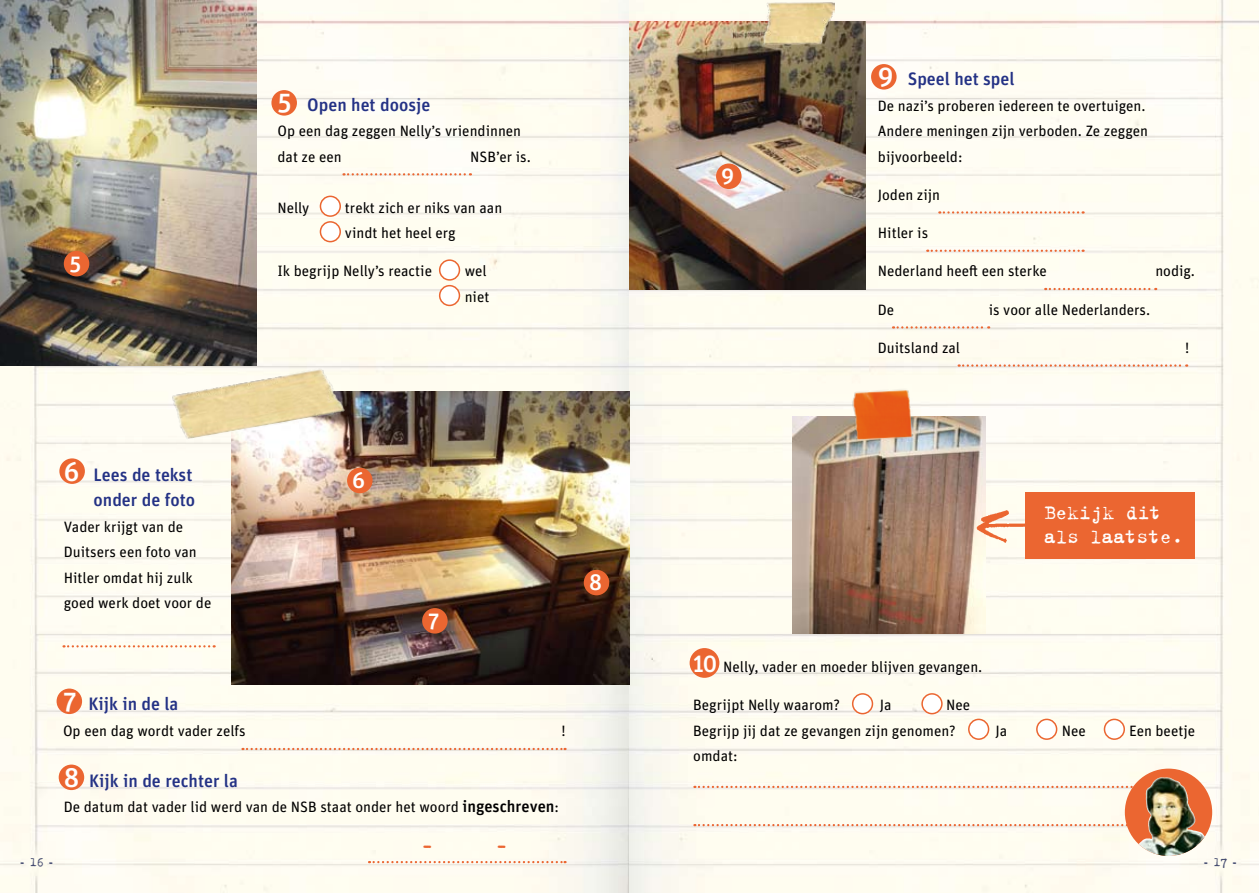
<style>
.page{position:relative;width:1259px;height:893px;background:#fff}
.page>*{position:absolute;margin:0;border:0;box-sizing:border-box;transform-origin:0 0}
.t1{font:500 22.5px "Unit Pro";color:#fff}
.t2{font:21.9px/24px "Trixie";letter-spacing:-.015em;color:#fff}
.t3{font:500 18px/25.5px "Unit Pro";color:#243285;text-align:right}
.t4{font:15px/25.5px "Unit Pro";color:#000}
.t5{font:15px "Trixie";color:#eb6631}
.t6{font:300 13.5px "Trixie";color:#454c71;scale:.5 1}
.s1{font-size:27px;color:#fff}
.s2{font-weight:500;font-size:16.5px}
.s3{font-weight:300}
.s4{font-weight:500;font-size:25.5px;color:#fff}
.s5{font-family:"Trixie Extra";font-weight:400}
.s6{font-weight:400}
</style>
<div class="page">
<img style="left:0;top:0;width:1259px;height:893px">
<div style="left:871px;top:64px;width:25px;height:26px;background:#eb6631;border-radius:50%"></div>
<div style="left:689px;top:648px;width:30px;height:30px;background:#eb6631;border-radius:50%"></div>
<img style="left:232px;top:391px;width:397px;height:294px">
<img style="left:629px;top:21px;width:236px;height:268px">
<div style="left:347px;top:468px;width:25px;height:25px;background:#eb6631;border-radius:50%"></div>
<div style="left:716px;top:163px;width:25px;height:26px;background:#eb6631;border-radius:50%"></div>
<div style="left:584px;top:570px;width:25px;height:25px;background:#eb6631;border-radius:50%"></div>
<div style="left:422px;top:608px;width:26px;height:26px;background:#eb6631;border-radius:50%"></div>
<div style="left:59px;top:458px;width:26px;height:26px;background:#eb6631;border-radius:50%"></div>
<div style="left:57px;top:689px;width:25px;height:25px;background:#eb6631;border-radius:50%"></div>
<div style="left:59px;top:765px;width:25px;height:25px;background:#eb6631;border-radius:50%"></div>
<svg style="left:64px;top:645px;width:151px;height:2px"></svg>
<svg style="left:939px;top:211px;width:144px;height:3px"></svg>
<svg style="left:694px;top:786px;width:439px;height:2px"></svg>
<svg style="left:694px;top:824px;width:432px;height:2px"></svg>
<svg style="left:927px;top:250px;width:156px;height:2px"></svg>
<svg style="left:893px;top:326px;width:96px;height:3px"></svg>
<svg style="left:1045px;top:288px;width:111px;height:2px"></svg>
<svg style="left:958px;top:364px;width:229px;height:3px"></svg>
<svg style="left:242px;top:748px;width:323px;height:2px"></svg>
<svg style="left:369px;top:861px;width:196px;height:2px"></svg>
<img style="left:168px;top:365px;width:177px;height:77px">
<img style="left:762px;top:1px;width:72px;height:43px">
<div style="left:852px;top:694px;width:20px;height:20px;background:#fff;border-radius:50%"></div>
<div style="left:852px;top:693px;width:21px;height:21px;border:2px solid #eb6631;border-radius:50%"></div>
<div style="left:922px;top:694px;width:20px;height:20px;background:#fff;border-radius:50%"></div>
<div style="left:921px;top:693px;width:21px;height:21px;border:2px solid #eb6631;border-radius:50%"></div>
<div style="left:1104px;top:719px;width:20px;height:20px;background:#fff;border-radius:50%"></div>
<div style="left:1103px;top:719px;width:22px;height:21px;border:2px solid #eb6631;border-radius:50%"></div>
<div style="left:1037px;top:719px;width:19px;height:20px;background:#fff;border-radius:50%"></div>
<div style="left:1036px;top:719px;width:21px;height:21px;border:2px solid #eb6631;border-radius:50%"></div>
<div style="left:968px;top:719px;width:20px;height:20px;background:#fff;border-radius:50%"></div>
<div style="left:968px;top:719px;width:21px;height:21px;border:2px solid #eb6631;border-radius:50%"></div>
<img style="left:792px;top:417px;width:194px;height:217px">
<img style="left:971px;top:504px;width:54px;height:41px">
<img style="left:851px;top:388px;width:63px;height:53px">
<div style="left:1124px;top:769px;width:88px;height:87px;background:#eb6631;border-radius:50%"></div>
<img style="left:1138px;top:777px;width:67px;height:79px">
<img style="left:0;top:0;width:257px;height:366px">
<div style="left:64px;top:251px;width:25px;height:25px;background:#eb6631;border-radius:50%"></div>
<div style="left:271px;top:90px;width:26px;height:26px;background:#eb6631;border-radius:50%"></div>
<div style="left:320px;top:196px;width:20px;height:20px;background:#fff;border-radius:50%"></div>
<div style="left:320px;top:196px;width:21px;height:21px;border:2px solid #eb6631;border-radius:50%"></div>
<div style="left:440px;top:260px;width:19px;height:20px;background:#fff;border-radius:50%"></div>
<div style="left:439px;top:259px;width:21px;height:22px;border:2px solid #eb6631;border-radius:50%"></div>
<div style="left:320px;top:222px;width:20px;height:20px;background:#fff;border-radius:50%"></div>
<div style="left:320px;top:221px;width:21px;height:21px;border:2px solid #eb6631;border-radius:50%"></div>
<div style="left:440px;top:286px;width:19px;height:19px;background:#fff;border-radius:50%"></div>
<div style="left:439px;top:285px;width:21px;height:21px;border:2px solid #eb6631;border-radius:50%"></div>
<svg style="left:343px;top:173px;width:128px;height:2px"></svg>
<div style="left:1025px;top:492px;width:170px;height:67px;background:#eb6631"></div>
<h1 class="t1" style="left:70px;top:247px;width:13px">5</h1>
<p class="t3" style="left:277px;top:91px;width:154px"><span class="s1">5</span> Open het doosje</p>
<p class="t4" style="left:277px;top:117px;width:245px">Op een dag zeggen Nelly’s vriendinnen dat ze een</p>
<p class="t4" style="left:470px;top:143px;width:62px">NSB’er is.</p>
<p class="t4" style="left:277px;top:194px;width:33px">Nelly</p>
<p class="t4" style="left:345px;top:194px;width:159px">trekt zich er niks van aan vindt het heel erg</p>
<p class="t4" style="left:277px;top:258px;width:156px">Ik begrijp Nelly’s reactie</p>
<p class="t4" style="left:465px;top:258px;width:26px">wel niet</p>
<p class="t3" style="left:64px;top:461px;width:133px"><span class="s1">6</span> Lees de tekst onder de foto</p>
<p class="t4" style="left:64px;top:513px;width:149px">Vader krijgt van de<br>Duitsers een foto van<br>Hitler omdat hij zulk goed werk doet voor de</p>
<h1 class="t1" style="left:352px;top:464px;width:15px">6</h1>
<h1 class="t1" style="left:428px;top:604px;width:13px">7</h1>
<p class="t3" style="left:63px;top:690px;width:117px"><span class="s1">7</span> Kijk in de la</p>
<p class="t4" style="left:63px;top:717px;width:184px">Op een dag wordt vader zelfs</p>
<p class="t4" style="left:561px;top:717px;width:6px">!</p>
<p class="t3" style="left:64px;top:767px;width:176px"><span class="s1">8</span> Kijk in de rechter la</p>
<p class="t4" style="left:64px;top:793px;width:497px">De datum dat vader lid werd van de NSB staat onder het woord <span class="s2">ingeschreven</span>:</p>
<p class="t5" style="left:423px;top:836px;width:10px">-</p>
<p class="t5" style="left:497px;top:836px;width:10px">-</p>
<h1 class="t1" style="left:589px;top:566px;width:14px">8</h1>
<h1 class="t1" style="left:721px;top:159px;width:15px">9</h1>
<p class="t3" style="left:878px;top:65px;width:138px"><span class="s1">9</span> Speel het spel</p>
<p class="t4" style="left:878px;top:92px;width:272px">De nazi’s proberen iedereen te overtuigen.<br>Andere meningen zijn verboden. Ze zeggen bijvoorbeeld:</p>
<p class="t4" style="left:878px;top:181px;width:64px">Joden zijn</p>
<p class="t4" style="left:878px;top:219px;width:52px">Hitler is</p>
<p class="t4" style="left:878px;top:258px;width:170px">Nederland heeft een sterke</p>
<p class="t4" style="left:1155px;top:258px;width:41px">nodig.</p>
<p class="t4" style="left:878px;top:296px;width:18px">De</p>
<p class="t4" style="left:988px;top:296px;width:163px">is voor alle Nederlanders.</p>
<p class="t4" style="left:878px;top:334px;width:84px">Duitsland zal</p>
<p class="t4" style="left:1185px;top:334px;width:6px">!</p>
<h2 class="t2" style="left:1043px;top:500px;width:141px">Bekijk dit als laatste<span class="s3">.</span></h2>
<p class="t4" style="left:693px;top:653px;width:291px"><span class="s4">10</span> Nelly, vader en moeder blijven gevangen.</p>
<p class="t4" style="left:693px;top:691px;width:148px">Begrijpt Nelly waarom?</p>
<p class="t4" style="left:880px;top:691px;width:13px">Ja</p>
<p class="t4" style="left:693px;top:691px;width:278px;text-indent:253px">Nee<br>Begrijp jij dat ze gevangen zijn genomen?</p>
<p class="t4" style="left:693px;top:742px;width:46px">omdat:</p>
<p class="t4" style="left:995px;top:717px;width:13px">Ja</p>
<p class="t4" style="left:1062px;top:717px;width:25px">Nee</p>
<p class="t4" style="left:1129px;top:717px;width:68px">Een beetje</p>
<p class="t6" style="left:20px;top:855px;width:66px">- <span class="s5">1</span><span class="s6">6</span> -</p>
<p class="t6" style="left:1204px;top:855px;width:66px">- <span class="s5">17</span>-</p>
</div>
